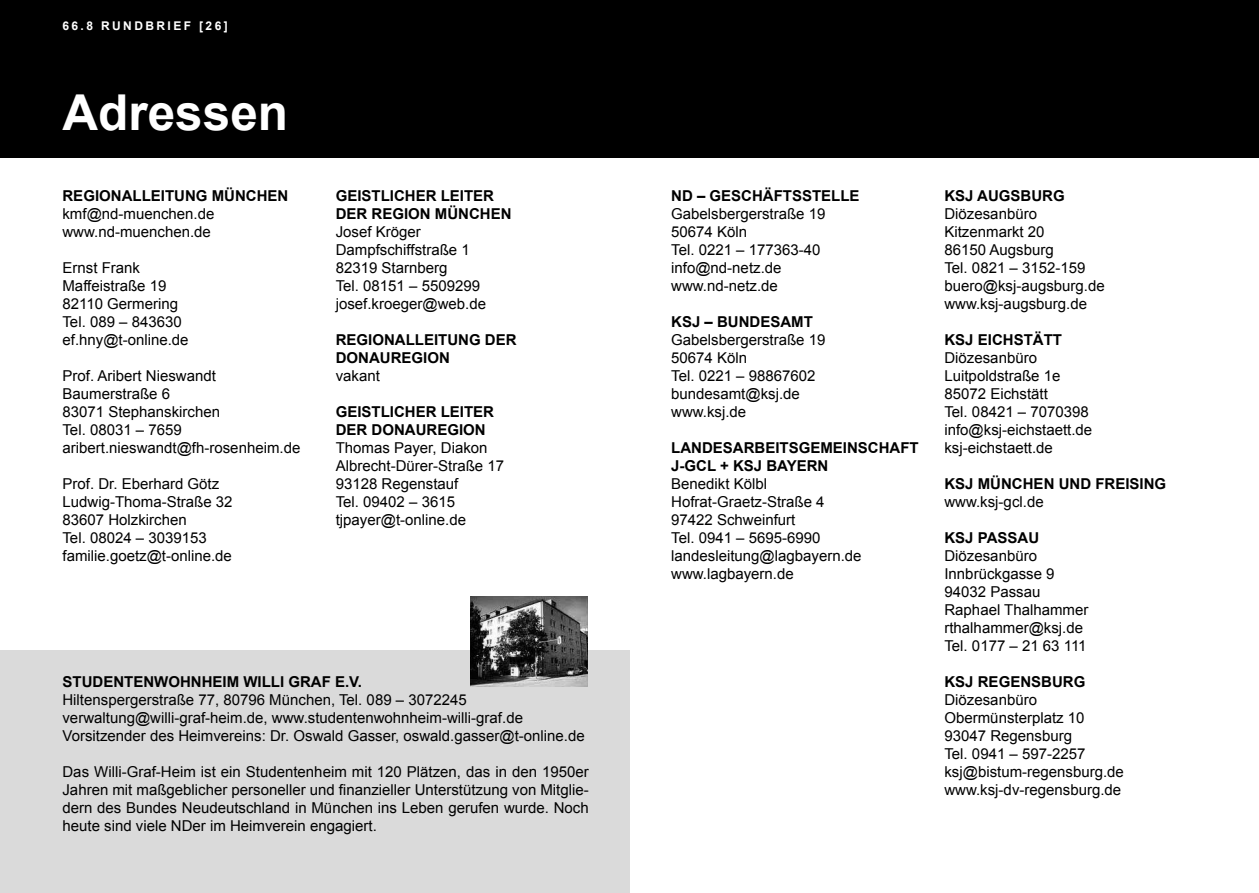
<style>
.page{position:relative;width:1259px;height:893px;background:#fff}
.page>*{position:absolute;margin:0;border:0;box-sizing:border-box;transform-origin:0 0}
.t1{font:700 49.5px "Arial";color:#fff}
.t2{font:15px/18px "Arial";color:#000}
.t3{font:700 15px/18px "Arial";color:#000}
.t4{font:700 12px "Arial";letter-spacing:.2em;color:#fff}
</style>
<div class="page">
<div style="left:0;top:651px;width:629px;height:242px;background:#dadada"></div>
<div style="left:0;top:0;width:1259px;height:157px;background:#000"></div>
<img style="left:470px;top:597px;width:118px;height:90px">
<p class="t4" style="left:62px;top:17px;width:167px">66.8 RUNDBRIEF [26]</p>
<h1 class="t1" style="left:62px;top:80px;width:227px">Adressen</h1>
<p class="t3" style="left:62px;top:187px;width:227px">REGIONALLEITUNG MÜNCHEN</p>
<p class="t2" style="left:62px;top:205px;width:153px">kmf@nd-muenchen.de www.nd-muenchen.de</p>
<p class="t2" style="left:62px;top:259px;width:128px">Ernst Frank<br>Maffeistraße 19<br>82110 Germering<br>Tel. 089 – 843630 ef.hny@t-online.de</p>
<p class="t2" style="left:62px;top:367px;width:239px">Prof. Aribert Nieswandt<br>Baumerstraße 6<br>83071 Stephanskirchen<br>Tel. 08031 – 7659 aribert.nieswandt@fh-rosenheim.de</p>
<p class="t2" style="left:62px;top:475px;width:172px">Prof. Dr. Eberhard Götz<br>Ludwig-Thoma-Straße 32<br>83607 Holzkirchen<br>Tel. 08024 – 3039153 familie.goetz@t-online.de</p>
<p class="t3" style="left:336px;top:187px;width:177px">GEISTLICHER LEITER<br>DER REGION MÜNCHEN</p>
<p class="t2" style="left:336px;top:223px;width:152px">Josef Kröger<br>Dampfschiffstraße 1<br>82319 Starnberg<br>Tel. 08151 – 5509299 josef.kroeger@web.de</p>
<p class="t3" style="left:336px;top:331px;width:182px">REGIONALLEITUNG DER<br>DONAUREGION</p>
<p class="t2" style="left:336px;top:367px;width:46px">vakant</p>
<p class="t3" style="left:336px;top:403px;width:160px">GEISTLICHER LEITER<br>DER DONAUREGION</p>
<p class="t2" style="left:336px;top:439px;width:170px">Thomas Payer, Diakon<br>Albrecht-Dürer-Straße 17<br>93128 Regenstauf<br>Tel. 09402 – 3615 tjpayer@t-online.de</p>
<p class="t3" style="left:62px;top:673px;width:301px">STUDENTENWOHNHEIM WILLI GRAF E.V.</p>
<p class="t2" style="left:62px;top:691px;width:524px">Hiltenspergerstraße 77, 80796 München, Tel. 089 – 3072245 verwaltung@willi-graf-heim.de, www.studentenwohnheim-willi-graf.de<br>Vorsitzender des Heimvereins: Dr. Oswald Gasser, oswald.gasser@t-online.de</p>
<p class="t2" style="left:62px;top:763px;width:528px;text-align:justify">Das Willi-Graf-Heim ist ein Studentenheim mit 120 Plätzen, das in den 1950er Jahren mit maßgeblicher personeller und finanzieller Unterstützung von Mitglie&shy;dern des Bundes Neudeutschland in München ins Leben gerufen wurde. Noch heute sind viele NDer im Heimverein engagiert.</p>
<p class="t3" style="left:671px;top:187px;width:190px">ND – GESCHÄFTSSTELLE</p>
<p class="t2" style="left:671px;top:205px;width:156px">Gabelsbergerstraße 19<br>50674 Köln<br>Tel. 0221 – 177363-40 info@nd-netz.de www.nd-netz.de</p>
<p class="t3" style="left:671px;top:313px;width:143px">KSJ – BUNDESAMT</p>
<p class="t2" style="left:671px;top:331px;width:156px">Gabelsbergerstraße 19<br>50674 Köln<br>Tel. 0221 – 98867602 bundesamt@ksj.de www.ksj.de</p>
<p class="t3" style="left:671px;top:439px;width:249px">LANDESARBEITSGEMEINSCHAFT<br>J-GCL + KSJ BAYERN</p>
<p class="t2" style="left:671px;top:475px;width:192px">Benedikt Kölbl<br>Hofrat-Graetz-Straße 4<br>97422 Schweinfurt<br>Tel. 0941 – 5695-6990 landesleitung@lagbayern.de www.lagbayern.de</p>
<p class="t3" style="left:944px;top:187px;width:122px">KSJ AUGSBURG</p>
<p class="t2" style="left:944px;top:205px;width:162px">Diözesanbüro<br>Kitzenmarkt 20<br>86150 Augsburg<br>Tel. 0821 – 3152-159 buero@ksj-augsburg.de www.ksj-augsburg.de</p>
<p class="t3" style="left:944px;top:331px;width:119px">KSJ EICHSTÄTT</p>
<p class="t2" style="left:944px;top:349px;width:149px">Diözesanbüro<br>Luitpoldstraße 1e<br>85072 Eichstätt<br>Tel. 08421 – 7070398 info@ksj-eichstaett.de ksj-eichstaett.de</p>
<p class="t3" style="left:944px;top:475px;width:223px">KSJ MÜNCHEN UND FREISING</p>
<p class="t2" style="left:944px;top:493px;width:101px">www.ksj-gcl.de</p>
<p class="t3" style="left:944px;top:529px;width:96px">KSJ PASSAU</p>
<p class="t2" style="left:944px;top:547px;width:145px">Diözesanbüro<br>Innbrückgasse 9<br>94032 Passau<br>Raphael Thalhammer rthalhammer@ksj.de<br>Tel. 0177 – 21 63 111</p>
<p class="t3" style="left:944px;top:673px;width:142px">KSJ REGENSBURG</p>
<p class="t2" style="left:944px;top:691px;width:181px">Diözesanbüro<br>Obermünsterplatz 10<br>93047 Regensburg<br>Tel. 0941 – 597-2257 ksj@bistum-regensburg.de www.ksj-dv-regensburg.de</p>
</div>
